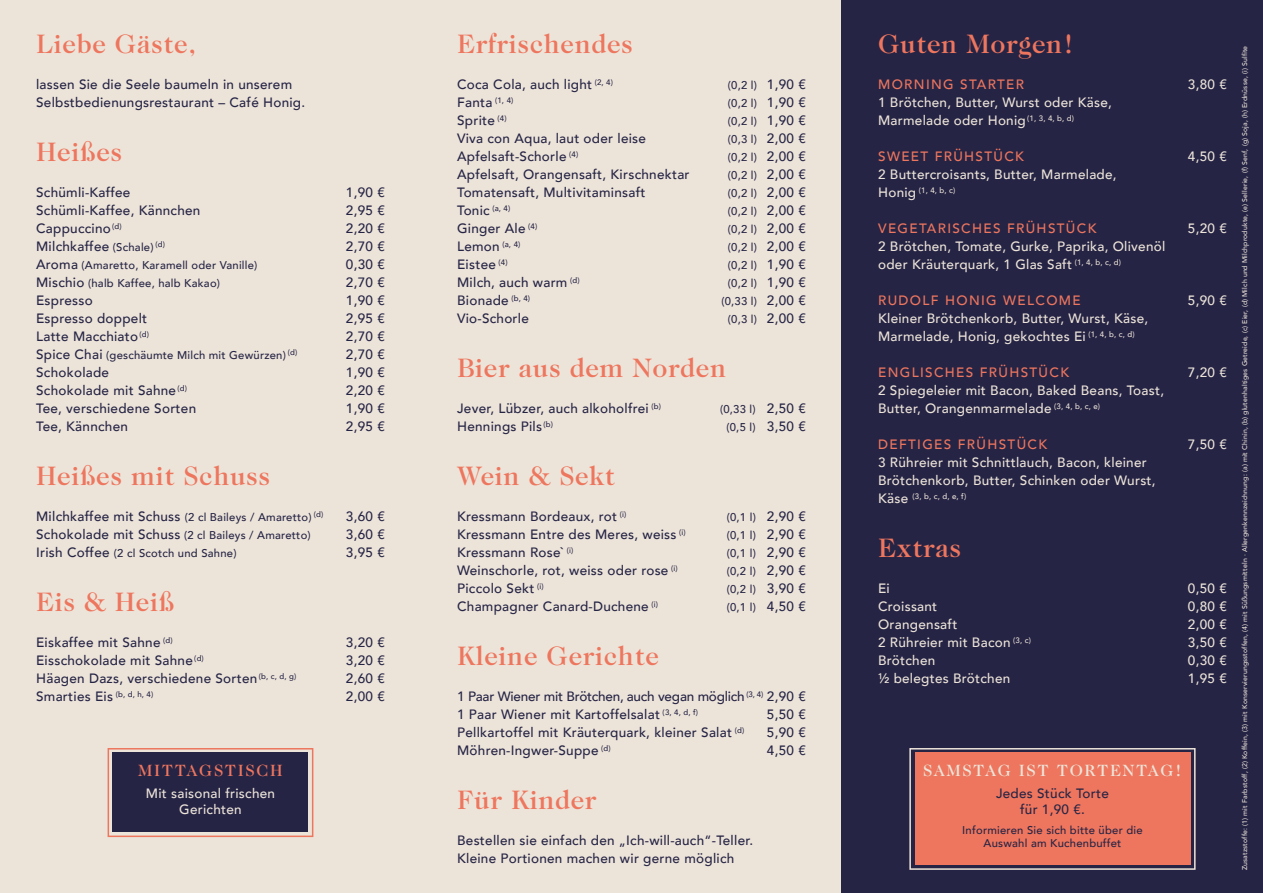
<style>
.page{position:relative;width:1263px;height:893px;background:#fff}
.page>*{position:absolute;margin:0;border:0;box-sizing:border-box;transform-origin:0 0}
.t1{font:500 27px "Caslon 224 Std";letter-spacing:.025em;color:#ee765e}
.t2{font:500 16.5px "Caslon 224 Std";letter-spacing:.1em;color:#ece4d9}
.t3{font:500 16.5px "Caslon 224 Std";letter-spacing:.1em;color:#ee765e}
.t4{font:500 13.5px/18px "Avenir";letter-spacing:.02em;color:#262445}
.t5{font:500 13.5px/18px "Avenir";letter-spacing:.02em;color:#ece4d9}
.t6{font:500 13.5px "Avenir";letter-spacing:.1em;color:#ee765e}
.t7{font:500 11.25px/18px "Avenir";letter-spacing:.02em;color:#262445;text-align:center}
.t8{font:500 7.8px "Avenir";color:#ece4d9}
.t9{font:500 6.9px "Avenir";letter-spacing:.02em;color:#ece4d9}
.s1{font-size:11.25px}
.s2{font-size:13.5px}
</style>
<div class="page">
<div style="left:0;top:0;width:842px;height:893px;background:#ece4d9"></div>
<div style="left:842px;top:0;width:421px;height:893px;background:#262445"></div>
<div style="left:113px;top:753px;width:195px;height:79px;background:#262445"></div>
<div style="left:108px;top:748px;width:205px;height:89px;border:2px solid #ee765e"></div>
<div style="left:915px;top:753px;width:275px;height:112px;background:#ee765e"></div>
<div style="left:909px;top:748px;width:286px;height:122px;border:2px solid #ece4d9"></div>
<h1 class="t1" style="left:36px;top:28px;width:161px">Liebe Gäste,</h1>
<p class="t4" style="left:36px;top:75px;width:271px">lassen Sie die Seele baumeln in unserem<br>Selbstbedienungsrestaurant – Café Honig.</p>
<h1 class="t1" style="left:36px;top:136px;width:87px">Heißes</h1>
<p class="t4" style="left:36px;top:183px;width:166px">Schümli-Kaffee<br>Schümli-Kaffee, Kännchen<br>Cappuccino <sup>(d)<br></sup>Milchkaffee <span class="s1">(Schale)</span> <sup>(d)</sup></p>
<p class="t7" style="left:36px;top:256px;width:223px;text-align:left"><span class="s2">Aroma</span> (Amaretto, Karamell oder Vanille)<br><span class="s2">Mischio</span> (halb Kaffee, halb Kakao)</p>
<p class="t4" style="left:36px;top:291px;width:114px">Espresso<br>Espresso doppelt<br>Latte Macchiato <sup>(d)</sup></p>
<p class="t7" style="left:36px;top:346px;width:263px"><span class="s2">Spice Chai</span> (geschäumte Milch mit Gewürzen) <sup>(d)</sup></p>
<p class="t4" style="left:36px;top:363px;width:162px">Schokolade<br>Schokolade mit Sahne <sup>(d)<br></sup>Tee, verschiedene Sorten<br>Tee, Kännchen</p>
<h1 class="t1" style="left:36px;top:460px;width:235px">Heißes mit Schuss</h1>
<p class="t7" style="left:36px;top:508px;width:289px;text-align:left"><span class="s2">Milchkaffee mit Schuss</span> (2 cl Baileys / Amaretto) <sup>(d)<br></sup><span class="s2">Schokolade mit Schuss</span> (2 cl Baileys / Amaretto)<br><span class="s2">Irish Coffee</span> (2 cl Scotch und Sahne)</p>
<h1 class="t1" style="left:36px;top:586px;width:140px">Eis &amp; Heiß</h1>
<p class="t4" style="left:36px;top:633px;width:262px">Eiskaffee mit Sahne <sup>(d)<br></sup>Eisschokolade mit Sahne <sup>(d)<br></sup>Häagen Dazs, verschiedene Sorten <sup>(b,</sup> <sup>c,</sup> <sup>d,</sup> <sup>g)<br></sup>Smarties Eis <sup>(b,</sup> <sup>d,</sup> <sup>h,</sup> <sup>4)</sup></p>
<p class="t4" style="left:346px;top:183px;width:40px;text-align:justify">1,90 € 2,95 € 2,20 € 2,70 € 0,30 € 2,70 € 1,90 € 2,95 € 2,70 € 2,70 € 1,90 € 2,20 € 1,90 € 2,95 €</p>
<p class="t4" style="left:346px;top:507px;width:40px;text-align:justify">3,60 € 3,60 € 3,95 €</p>
<p class="t4" style="left:346px;top:633px;width:40px;text-align:justify">3,20 € 3,20 € 2,60 € 2,00 €</p>
<p class="t3" style="left:138px;top:761px;width:146px">MITTAGSTISCH</p>
<p class="t5" style="left:146px;top:784px;width:131px;line-height:16.2px;text-align:center">Mit saisonal frischen<br>Gerichten</p>
<h1 class="t1" style="left:457px;top:28px;width:177px">Erfrischendes</h1>
<h1 class="t1" style="left:878px;top:28px;width:197px">Guten Morgen!</h1>
<p class="t4" style="left:457px;top:75px;width:234px">Coca Cola, auch light <sup>(2,</sup> <sup>4)<br></sup>Fanta <sup>(1,</sup> <sup>4)<br></sup>Sprite <sup>(4)<br></sup>Viva con Aqua, laut oder leise<br>Apfelsaft-Schorle <sup>(4)<br></sup>Apfelsaft, Orangensaft, Kirschnektar<br>Tomatensaft, Multivitaminsaft<br>Tonic <sup>(a,</sup> <sup>4)<br></sup>Ginger Ale <sup>(4)<br></sup>Lemon <sup>(a,</sup> <sup>4)<br></sup>Eistee <sup>(4)<br></sup>Milch, auch warm <sup>(d)<br></sup>Bionade <sup>(b,</sup> <sup>4)<br></sup>Vio-Schorle</p>
<p class="t7" style="left:721px;top:76px;width:37px">(0,2 l) (0,2 l) (0,2 l) (0,3 l) (0,2 l) (0,2 l) (0,2 l) (0,2 l) (0,2 l) (0,2 l) (0,2 l) (0,2 l) (0,33 l) (0,3 l)</p>
<p class="t4" style="left:767px;top:75px;width:40px;text-align:justify">1,90 € 1,90 € 1,90 € 2,00 € 2,00 € 2,00 € 2,00 € 2,00 € 2,00 € 2,00 € 1,90 € 1,90 € 2,00 € 2,00 €</p>
<h1 class="t1" style="left:457px;top:352px;width:270px">Bier aus dem Norden</h1>
<p class="t4" style="left:457px;top:399px;width:205px">Jever, Lübzer, auch alkoholfrei <sup>(b)<br></sup>Hennings Pils <sup>(b)</sup></p>
<p class="t7" style="left:720px;top:400px;width:37px">(0,33 l) (0,5 l)</p>
<p class="t4" style="left:767px;top:399px;width:40px">2,50 €<br>3,50 €</p>
<h1 class="t1" style="left:457px;top:460px;width:159px">Wein &amp; Sekt</h1>
<p class="t4" style="left:457px;top:507px;width:230px">Kressmann Bordeaux, rot <sup>(i)<br></sup>Kressmann Entre des Meres, weiss <sup>(i)<br></sup>Kressmann Rose` <sup>(i)<br></sup>Weinschorle, rot, weiss oder rose <sup>(i)<br></sup>Piccolo Sekt <sup>(i)<br></sup>Champagner Canard-Duchene <sup>(i)</sup></p>
<h1 class="t1" style="left:457px;top:640px;width:203px">Kleine Gerichte</h1>
<p class="t7" style="left:727px;top:508px;width:31px;text-align:justify">(0,1 l) (0,1 l) (0,1 l) (0,2 l) (0,2 l) (0,1 l)</p>
<p class="t4" style="left:767px;top:507px;width:40px;text-align:justify">2,90 € 2,90 € 2,90 € 2,90 € 3,90 € 4,50 €</p>
<p class="t4" style="left:457px;top:687px;width:350px">1 Paar Wiener mit Brötchen, auch vegan möglich <sup>(3,</sup> <sup>4)</sup> 2,90 € 1 Paar Wiener mit Kartoffelsalat <sup>(3,</sup> <sup>4,</sup> <sup>d,</sup> <sup>f)<br></sup>Pellkartoffel mit Kräuterquark, kleiner Salat <sup>(d)<br></sup>Möhren-Ingwer-Suppe <sup>(d)</sup></p>
<p class="t4" style="left:767px;top:705px;width:40px;text-align:justify">5,50 € 5,90 € 4,50 €</p>
<h1 class="t1" style="left:457px;top:784px;width:141px">Für Kinder</h1>
<p class="t4" style="left:457px;top:831px;width:298px">Bestellen sie einfach den „Ich-will-auch“-Teller.<br>Kleine Portionen machen wir gerne möglich</p>
<p class="t6" style="left:878px;top:73px;width:147px">MORNING STARTER</p>
<p class="t5" style="left:878px;top:93px;width:235px">1 Brötchen, Butter, Wurst oder Käse,<br>Marmelade oder Honig <sup>(1,</sup> <sup>3,</sup> <sup>4,</sup> <sup>b,</sup> <sup>d)</sup></p>
<p class="t6" style="left:878px;top:145px;width:147px">SWEET FRÜHSTÜCK</p>
<p class="t5" style="left:878px;top:165px;width:240px">2 Buttercroisants, Butter, Marmelade,</p>
<p class="t8" style="left:878px;top:183px;width:79px"><span class="s2">Honig</span> (1, 4, b, c)</p>
<p class="t6" style="left:878px;top:217px;width:220px">VEGETARISCHES FRÜHSTÜCK</p>
<p class="t5" style="left:878px;top:237px;width:289px">2 Brötchen, Tomate, Gurke, Paprika, Olivenöl oder Kräuterquark, 1 Glas Saft <sup>(1,</sup> <sup>4,</sup> <sup>b,</sup> <sup>c,</sup> <sup>d)</sup></p>
<p class="t6" style="left:878px;top:289px;width:204px">RUDOLF HONIG WELCOME</p>
<p class="t5" style="left:878px;top:309px;width:272px">Kleiner Brötchenkorb, Butter, Wurst, Käse,<br>Marmelade, Honig, gekochtes Ei <sup>(1,</sup> <sup>4,</sup> <sup>b,</sup> <sup>c,</sup> <sup>d)</sup></p>
<p class="t6" style="left:878px;top:361px;width:192px">ENGLISCHES FRÜHSTÜCK</p>
<p class="t5" style="left:878px;top:381px;width:287px">2 Spiegeleier mit Bacon, Baked Beans, Toast,<br>Butter, Orangenmarmelade <sup>(3,</sup> <sup>4,</sup> <sup>b,</sup> <sup>c,</sup> <sup>e)</sup></p>
<p class="t6" style="left:878px;top:433px;width:170px">DEFTIGES FRÜHSTÜCK</p>
<p class="t5" style="left:878px;top:453px;width:279px">3 Rühreier mit Schnittlauch, Bacon, kleiner<br>Brötchenkorb, Butter, Schinken oder Wurst,</p>
<p class="t8" style="left:878px;top:489px;width:90px"><span class="s2">Käse</span> (3, b, c, d, e, f)</p>
<h1 class="t1" style="left:878px;top:532px;width:84px">Extras</h1>
<p class="t5" style="left:878px;top:579px;width:154px">Ei<br>Croissant<br>Orangensaft<br>2 Rühreier mit Bacon <sup>(3,</sup> <sup>c)<br></sup>Brötchen<br>½ belegtes Brötchen</p>
<p class="t2" style="left:923px;top:761px;width:260px">SAMSTAG IST TORTENTAG!</p>
<p class="t4" style="left:996px;top:784px;width:114px;line-height:16.2px;text-align:center">Jedes Stück Torte für 1,90 €.</p>
<p class="t7" style="left:962px;top:822px;width:182px;line-height:13.5px">Informieren Sie sich bitte über die<br>Auswahl am Kuchenbuffet</p>
<p class="t5" style="left:1188px;top:75px;width:40px">3,80 €</p>
<p class="t5" style="left:1188px;top:147px;width:40px">4,50 €</p>
<p class="t5" style="left:1188px;top:219px;width:40px">5,20 €</p>
<p class="t5" style="left:1188px;top:291px;width:40px">5,90 €</p>
<p class="t5" style="left:1188px;top:363px;width:40px">7,20 €</p>
<p class="t5" style="left:1188px;top:435px;width:40px">7,50 €</p>
<p class="t5" style="left:1188px;top:579px;width:40px;text-align:justify">0,50 € 0,80 € 2,00 € 3,50 € 0,30 € 1,95 €</p>
<p class="t9" style="left:1239px;top:870px;width:825px;rotate:-90deg">Zusatzstoffe: (1) mit Farbstoff, (2) Koffein, (3) mit Konservierungsstoffen, (4) mit Süßungsmitteln · Allergenkennzeichnung: (a) mit Chinin, (b) glutenhaltiges Getreide, (c) Eier, (d) Milch und Milchprodukte, (e) Sellerie, (f) Senf, (g) Soja, (h) Erdnüsse, (i) Sulfite</p>
</div>
